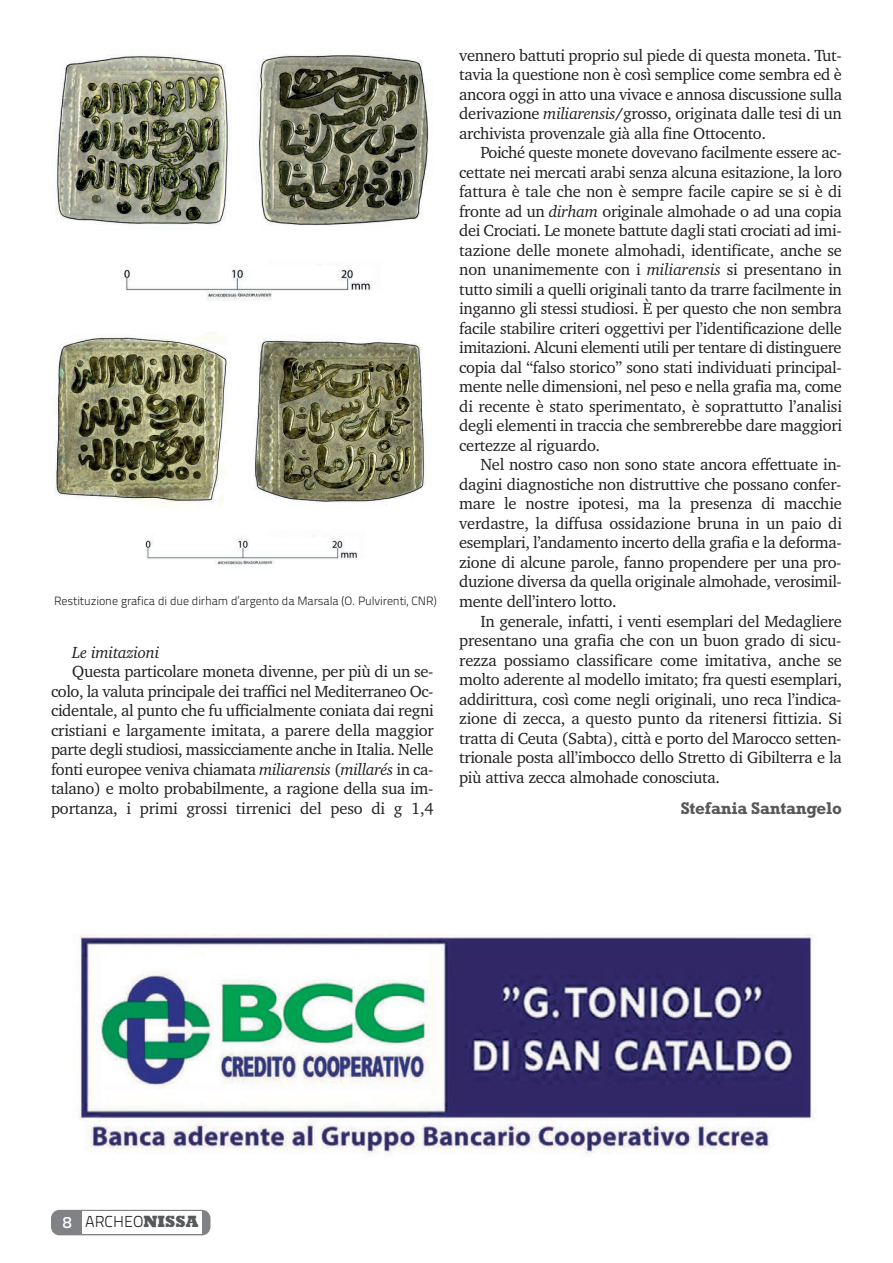
<style>
.page{position:relative;width:893px;height:1263px;background:#fff}
.page>*{position:absolute;margin:0;border:0;box-sizing:border-box;transform-origin:0 0}
.t1{font:700 17.25px "Rockwell";letter-spacing:-.015em;color:#57585a}
.t2{font:16.5px/19.5px "Charter";letter-spacing:-.02em;color:#231f20;text-align:justify}
.t3{font:italic 16.5px "Charter";letter-spacing:-.02em;color:#231f20}
.t4{font:15.9px "Titillium Text 20 L 250 wt";color:#231f20}
.t5{font:12px "Titillium Text 20 L 250 wt";letter-spacing:-.01em;color:#231f20}
.s1{font-family:"Helvetica";font-weight:300;font-stretch:condensed}
.s2{font-style:italic}
.s3{font-weight:700}
.s4{font-family:"Titillium Text 20 L 600 wt";font-size:16.5px;color:#fff}
.s5{font-family:"Rockwell";font-weight:800;font-size:16.5px;color:#57585a}
</style>
<div class="page">
<div style="left:51px;top:1210px;width:159px;height:25px;background:#808285;border-radius:9px"></div>
<div style="left:82px;top:1211px;width:120px;height:23px;background:#fff"></div>
<img style="left:54px;top:332px;width:372px;height:233px">
<svg style="left:55px;top:54px;width:374px;height:247px"></svg>
<img style="left:79px;top:934px;width:735px;height:220px">
<p class="t5" style="left:54px;top:592px;width:384px">Restituzione grafica di due dirham d’argento da Marsala (O. Pulvirenti, CNR<span class="s1">)</span></p>
<p class="t3" style="left:72px;top:638px;width:89px">Le imitazioni</p>
<p class="t2" style="left:51px;top:661px;width:384px;text-indent:21px">Questa particolare moneta divenne, per più di un se&shy;colo, la valuta principale dei traffici nel Mediterraneo Oc&shy;cidentale, al punto che fu ufficialmente coniata dai regni cristiani e largamente imitata, a parere della maggior parte degli studiosi, massicciamente anche in Italia. Nelle fonti europee veniva chiamata <span class="s2">miliarensis</span> (<span class="s2">millarés</span> in ca&shy;talano) e molto probabilmente, a ragione della sua im&shy;portanza, i primi grossi tirrenici del peso di g 1,4</p>
<p class="t2" style="left:459px;top:45px;width:384px">vennero battuti proprio sul piede di questa moneta. Tut&shy;tavia la questione non è così semplice come sembra ed è ancora oggi in atto una vivace e annosa discussione sulla derivazione <span class="s2">miliarensis</span><span class="s3">/</span>grosso, originata dalle tesi di un archivista provenzale già alla fine Ottocento.</p>
<p class="t2" style="left:459px;top:143px;width:384px;text-indent:21px">Poiché queste monete dovevano facilmente essere ac&shy;cettate nei mercati arabi senza alcuna esitazione, la loro fattura è tale che non è sempre facile capire se si è di fronte ad un <span class="s2">dirham</span> originale almohade o ad una copia dei Crociati. Le monete battute dagli stati crociati ad imi&shy;tazione delle monete almohadi, identificate, anche se non unanimemente con i <span class="s2">miliarensis</span> si presentano in tutto simili a quelli originali tanto da trarre facilmente in inganno gli stessi studiosi. È per questo che non sembra facile stabilire criteri oggettivi per l’identificazione delle imitazioni. Alcuni elementi utili per tentare di distinguere copia dal “falso storico” sono stati individuati principal&shy;mente nelle dimensioni, nel peso e nella grafia ma, come di recente è stato sperimentato, è soprattutto l’analisi degli elementi in traccia che sembrerebbe dare maggiori certezze al riguardo.</p>
<p class="t2" style="left:459px;top:455px;width:384px;text-indent:21px">Nel nostro caso non sono state ancora effettuate in&shy;dagini diagnostiche non distruttive che possano confer&shy;mare le nostre ipotesi, ma la presenza di macchie verdastre, la diffusa ossidazione bruna in un paio di esemplari, l’andamento incerto della grafia e la deforma&shy;zione di alcune parole, fanno propendere per una pro&shy;duzione diversa da quella originale almohade, verosimil&shy;mente dell’intero lotto.</p>
<p class="t2" style="left:459px;top:611px;width:384px;text-indent:21px">In generale, infatti, i venti esemplari del Medagliere presentano una grafia che con un buon grado di sicu&shy;rezza possiamo classificare come imitativa, anche se molto aderente al modello imitato; fra questi esemplari, addirittura, così come negli originali, uno reca l’indica&shy;zione di zecca, a questo punto da ritenersi fittizia. Si tratta di Ceuta (Sabta), città e porto del Marocco setten&shy;trionale posta all’imbocco dello Stretto di Gibilterra e la più attiva zecca almohade conosciuta.</p>
<p class="t1" style="left:681px;top:798px;width:163px">Stefania Santangelo</p>
<p class="t4" style="left:63px;top:1210px;width:137px"><span class="s4">8</span> ARCHEO<span class="s5">NISSA</span></p>
</div>
